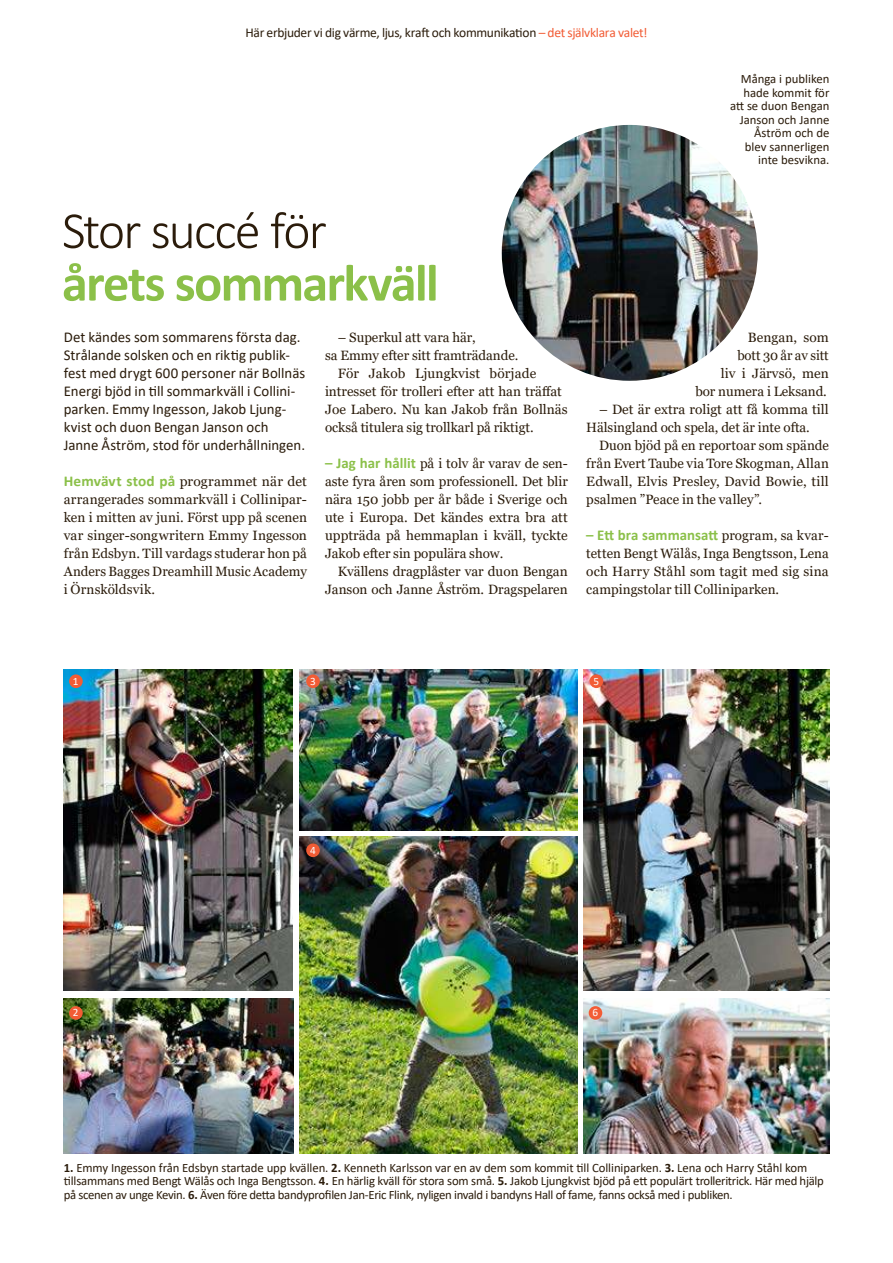
<style>
.page{position:relative;width:893px;height:1263px;background:#fff}
.page>*{position:absolute;margin:0;border:0;box-sizing:border-box;transform-origin:0 0}
.t1{font:700 52.5px "Calibri";letter-spacing:-.035em;color:#8bc049}
.t2{font:300 52.5px "Calibri";letter-spacing:-.035em;color:#2b1c0b}
.t3{font:15px/18px "Calibri";color:#2b1c0b}
.t4{font:700 15px "Calibri";color:#8bc049}
.t5{font:13.5px/18px "Georgia";color:#2b1c0b;text-align:justify}
.t6{font:13.5px "Calibri";letter-spacing:-.02em;color:#2b1c0b}
.t7{font:12.75px/13.5px "Calibri";letter-spacing:-.015em;color:#2b1c0b}
.t8{font:11.25px "Calibri";color:#fefefe}
.s1{color:#f25c35}
.s2{font-family:"Calibri";font-weight:700;font-size:15px;color:#8bc049}
.s3{font-family:"Georgia";font-weight:400;font-size:13.5px;color:#2b1c0b}
.s4{font-weight:700}
</style>
<div class="page">
<img style="left:502px;top:125px;width:256px;height:256px;border-radius:128px">
<img style="left:584px;top:998px;width:245px;height:156px">
<img style="left:300px;top:670px;width:277px;height:160px">
<img style="left:64px;top:670px;width:229px;height:320px">
<img style="left:584px;top:670px;width:245px;height:320px">
<img style="left:300px;top:837px;width:277px;height:317px">
<img style="left:64px;top:998px;width:229px;height:156px">
<div style="left:69px;top:674px;width:14px;height:14px;background:#f25c35;border-radius:50%"></div>
<div style="left:306px;top:674px;width:14px;height:14px;background:#f25c35;border-radius:50%"></div>
<div style="left:306px;top:843px;width:14px;height:14px;background:#f25c35;border-radius:50%"></div>
<div style="left:589px;top:674px;width:14px;height:14px;background:#f25c35;border-radius:50%"></div>
<div style="left:69px;top:1006px;width:14px;height:14px;background:#f25c35;border-radius:50%"></div>
<div style="left:589px;top:1006px;width:13px;height:14px;background:#f25c35;border-radius:50%"></div>
<p class="t6" style="left:245px;top:23px;width:403px">Här erbjuder vi dig värme, ljus, kraft och kommunikation <span class="s1">– det självklara valet!</span></p>
<h1 class="t2" style="left:62px;top:198px;width:266px">Stor succé för</h1>
<h1 class="t1" style="left:62px;top:246px;width:378px">årets sommarkväll</h1>
<p class="t7" style="left:730px;top:72px;width:101px;text-align:right">Många i publiken hade kommit för att se duon Bengan<br>Janson och Janne<br>Åström och de blev sannerligen inte besvikna.</p>
<p class="t3" style="left:64px;top:328px;width:243px">Det kändes som sommarens första dag.<br>Strålande solsken och en riktig publik&shy;fest med drygt 600 personer när Bollnäs Energi bjöd in till sommarkväll i Collini&shy;parken. Emmy Ingesson, Jakob Ljung&shy;kvist och duon Bengan Janson och Janne Åström, stod för underhållningen.</p>
<p class="t5" style="left:64px;top:472px;width:245px"><span class="s2">Hemvävt stod på</span> programmet när det arrangerades sommarkväll i Collinipar&shy;ken i mitten av juni. Först upp på scenen var singer-songwritern Emmy Ingesson från Edsbyn. Till vardags studerar hon på Anders Bagges Dreamhill Music Academy i Örnsköldsvik.</p>
<p class="t5" style="left:338px;top:328px;width:140px">– Superkul att vara här,</p>
<p class="t5" style="left:325px;top:346px;width:195px">sa Emmy efter sitt framträdande.</p>
<p class="t5" style="left:338px;top:364px;width:200px">För Jakob Ljungkvist började</p>
<p class="t5" style="left:325px;top:383px;width:238px">intresset för trolleri efter att han träffat</p>
<p class="t5" style="left:325px;top:400px;width:244px">Joe Labero. Nu kan Jakob från Bollnäs</p>
<p class="t5" style="left:325px;top:418px;width:210px">också titulera sig trollkarl på riktigt.</p>
<p class="t5" style="left:325px;top:454px;width:244px"><span class="s2">– Jag har hållit</span> på i tolv år varav de sen&shy;aste fyra åren som professionell. Det blir nära 150 jobb per år både i Sverige och ute i Europa. Det kändes extra bra att uppträda på hemmaplan i kväll, tyckte Jakob efter sin populära show.</p>
<p class="t5" style="left:325px;top:562px;width:244px;text-align:right">Kvällens dragplåster var duon Bengan<br>Janson och Janne Åström. Dragspelaren</p>
<p class="t5" style="left:695px;top:328px;width:135px;text-align:right">Bengan, som<br>bott 30 år av sitt<br>liv i Järvsö, men<br>bor numera i Leksand.</p>
<p class="t5" style="left:586px;top:400px;width:244px;text-indent:13px">– Det är extra roligt att få komma till<br>Hälsingland och spela, det är inte ofta.</p>
<p class="t5" style="left:586px;top:436px;width:244px;text-indent:13px">Duon bjöd på en reportoar som spände från Evert Taube via Tore Skogman, Allan Edwall, Elvis Presley, David Bowie, till psalmen ”Peace in the valley”.</p>
<p class="t4" style="left:586px;top:524px;width:244px">– Ett bra sammansatt <span class="s3">program, sa kvar-</span></p>
<p class="t5" style="left:586px;top:544px;width:244px">tetten Bengt Wälås, Inga Bengtsson, Lena och Harry Ståhl som tagit med sig sina campingstolar till Colliniparken.</p>
<p class="t8" style="left:73px;top:673px;width:7px">1</p>
<p class="t8" style="left:310px;top:675px;width:7px">3</p>
<p class="t8" style="left:593px;top:673px;width:7px">5</p>
<p class="t8" style="left:310px;top:842px;width:7px">4</p>
<p class="t8" style="left:73px;top:1007px;width:7px">2</p>
<p class="t8" style="left:592px;top:1005px;width:7px">6</p>
<p class="t7" style="left:64px;top:1160px;width:761px"><span class="s4">1.</span> Emmy Ingesson från Edsbyn startade upp kvällen. <span class="s4">2.</span> Kenneth Karlsson var en av dem som kommit till Colliniparken. <span class="s4">3.</span> Lena och Harry Ståhl kom tillsammans med Bengt Wälås och Inga Bengtsson. <span class="s4">4.</span> En härlig kväll för stora som små. <span class="s4">5.</span> Jakob Ljungkvist bjöd på ett populärt trolleritrick. Här med hjälp på scenen av unge Kevin. <span class="s4">6.</span> Även före detta bandyprofilen Jan-Eric Flink, nyligen invald i bandyns Hall of fame, fanns också med i publiken.</p>
</div>
